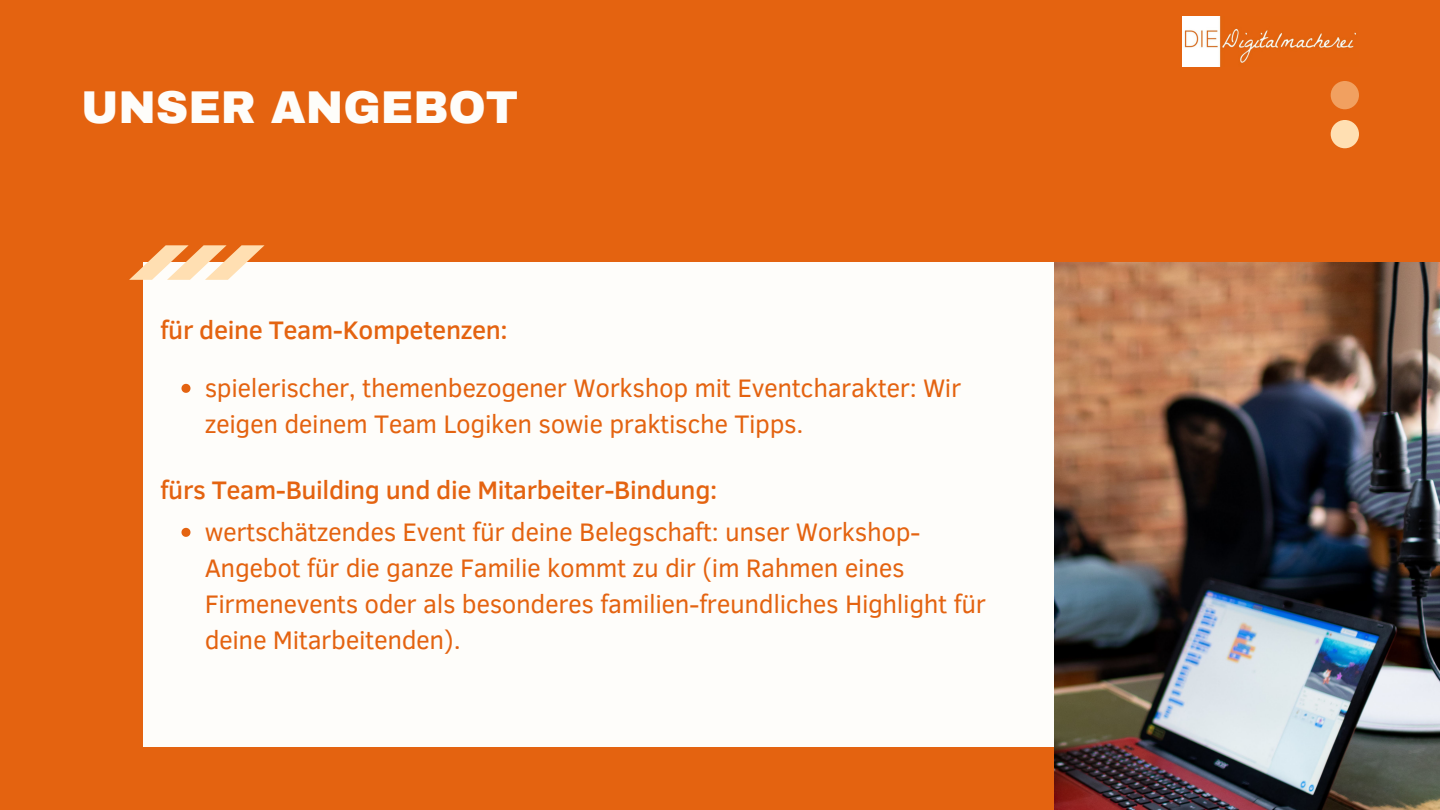
<style>
.page{position:relative;width:1440px;height:810px;background:#e46310}
.page>*{position:absolute;margin:0;border:0;box-sizing:border-box;transform-origin:0 0}
.t1{font:900 45px "Archivo";color:#fefdfa}
.t2{font:26px/36px "Clear Sans";letter-spacing:-.015em;color:#e46310}
.t3{font:500 26px "Clear Sans";letter-spacing:-.015em;color:#e46310}
</style>
<div class="page">
<div style="left:1331px;top:120px;width:28px;height:28px;background:#ffdfb2;border-radius:50%"></div>
<div style="left:1331px;top:81px;width:28px;height:28px;background:#f1a060;border-radius:50%"></div>
<div style="left:143px;top:262px;width:1069px;height:485px;background:#fefdfa"></div>
<svg style="left:129px;top:245px;width:136px;height:35px"></svg>
<img style="left:1054px;top:262px;width:386px;height:548px">
<svg style="left:181px;top:384px;width:9px;height:9px"></svg>
<svg style="left:181px;top:528px;width:9px;height:9px"></svg>
<img style="left:1183px;top:17px;width:173px;height:49px">
<p class="t1" style="left:81px;top:83px;width:439px">UNSER ANGEBOT</p>
<p class="t3" style="left:160px;top:311px;width:349px">für deine Team-Kompetenzen:</p>
<p class="t2" style="left:205px;top:369px;width:758px">spielerischer, themenbezogener Workshop mit Eventcharakter: Wir zeigen deinem Team Logiken sowie praktische Tipps.</p>
<p class="t3" style="left:160px;top:471px;width:558px">fürs Team-Building und die Mitarbeiter-Bindung:</p>
<p class="t2" style="left:205px;top:513px;width:783px">wertschätzendes Event für deine Belegschaft: unser Workshop-Angebot für die ganze Familie kommt zu dir (im Rahmen eines Firmenevents oder als besonderes familien-freundliches Highlight für deine Mitarbeitenden).</p>
</div>
